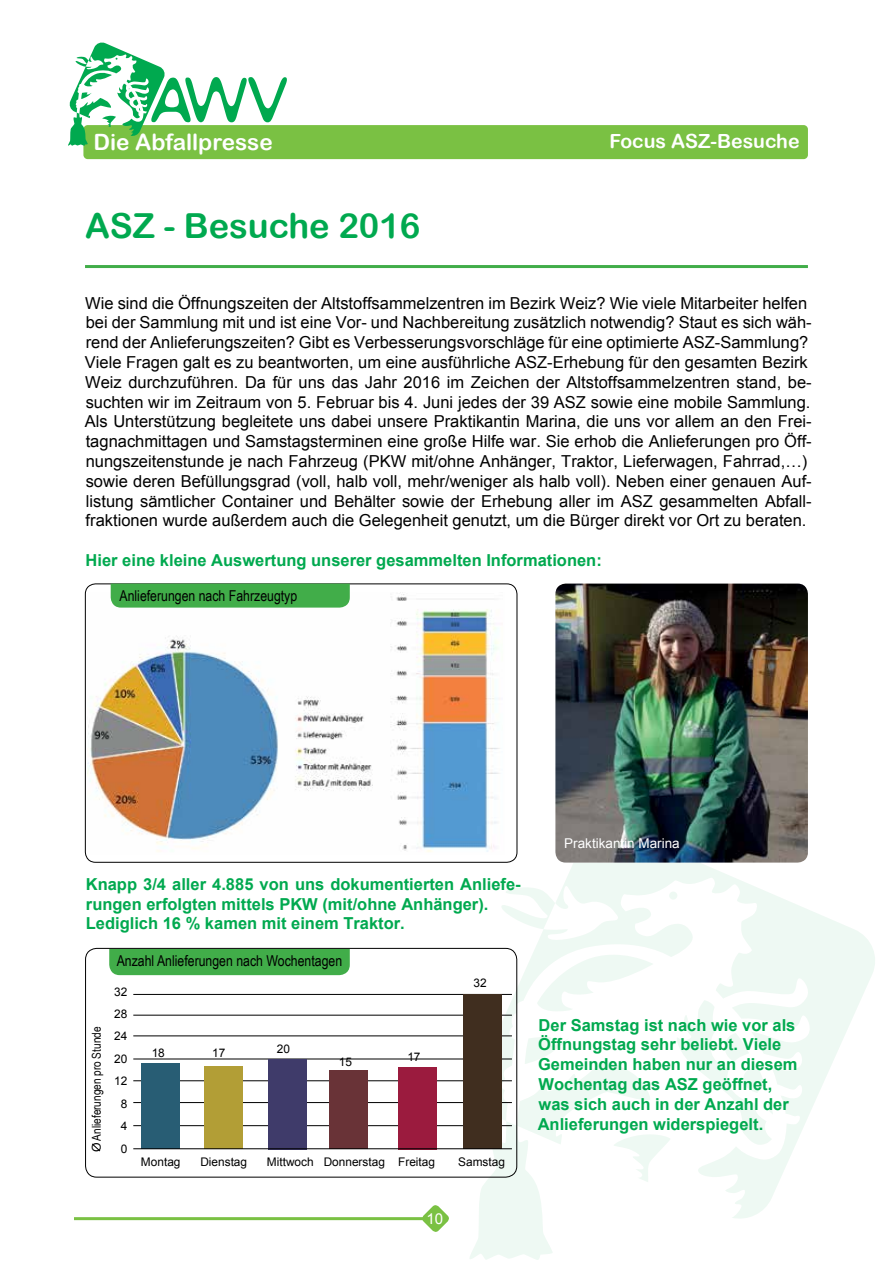
<style>
.page{position:relative;width:893px;height:1263px;background:#fff}
.page>*{position:absolute;margin:0;border:0;box-sizing:border-box;transform-origin:0 0}
.t1{font:34.5px "Arial Rounded MT Bold";color:#00a94f}
.t2{font:22.5px "Arial Rounded MT Bold";color:#fff}
.t3{font:19.5px "Arial Rounded MT Bold";color:#fff}
.t4{font:16.5px/19.8px "Arial";color:#000}
.t5{font:700 16.5px/19.8px "Arial";color:#00a94f}
.t6{font:15px "Arial Narrow";color:#000}
.t7{font:15px "Arial";color:#fff}
.t8{font:13.5px "Arial";color:#fff}
.t9{font:12.3px "Arial Narrow";color:#000}
.t10{font:11.85px/22.4px "Arial";color:#000;text-align:center}
.s1{font-family:"Arial"}
</style>
<div class="page">
<svg style="left:472px;top:823px;width:403px;height:371px"></svg>
<svg style="left:468px;top:946px;width:305px;height:314px"></svg>
<svg style="left:499px;top:885px;width:57px;height:44px"></svg>
<svg style="left:421px;top:1205px;width:28px;height:27px"></svg>
<div style="left:83px;top:125px;width:725px;height:34px;background:#7ac143;border-radius:4px"></div>
<svg style="left:68px;top:42px;width:219px;height:104px"></svg>
<hr style="left:74px;top:1217px;width:353px;height:3px;background:#7ac143">
<img style="left:555px;top:584px;width:253px;height:278px">
<hr style="left:85px;top:265px;width:723px;height:3px;background:#41ad49">
<div style="left:109px;top:950px;width:241px;height:25px;background:#41ad49"></div>
<div style="left:85px;top:948px;width:432px;height:229px;border:1px solid #000;border-radius:11px"></div>
<hr style="left:133px;top:994px;width:379px;height:1px;background:#000">
<hr style="left:133px;top:1015px;width:379px;height:1px;background:#000">
<hr style="left:133px;top:1035px;width:379px;height:1px;background:#000">
<hr style="left:133px;top:1059px;width:379px;height:1px;background:#000">
<hr style="left:133px;top:1080px;width:379px;height:1px;background:#000">
<hr style="left:133px;top:1102px;width:379px;height:1px;background:#000">
<hr style="left:133px;top:1125px;width:379px;height:1px;background:#000">
<div style="left:141px;top:1062px;width:38px;height:86px;background:#285d74"></div>
<div style="left:205px;top:1067px;width:38px;height:82px;background:#b29e36"></div>
<div style="left:268px;top:1059px;width:39px;height:90px;background:#3f3b6a"></div>
<div style="left:330px;top:1070px;width:38px;height:78px;background:#693337"></div>
<div style="left:398px;top:1067px;width:38px;height:82px;background:#9b1b3e"></div>
<div style="left:464px;top:994px;width:38px;height:155px;background:#402e1f"></div>
<hr style="left:133px;top:1148px;width:379px;height:1px;background:#000">
<img style="left:87px;top:592px;width:417px;height:262px">
<div style="left:111px;top:584px;width:239px;height:24px;background:#41ad49"></div>
<svg style="left:92px;top:1143px;width:9px;height:9px"></svg>
<h2 class="t2" style="left:94px;top:129px;width:181px">Die Abfallpresse</h2>
<p class="t3" style="left:609px;top:130px;width:192px">Focus ASZ-Besuche</p>
<h1 class="t1" style="left:85px;top:205px;width:337px">ASZ - Besuche 2016</h1>
<p class="t4" style="left:85px;top:293px;width:729px">Wie sind die Öffnungszeiten der Altstoffsammelzentren im Bezirk Weiz? Wie viele Mitarbeiter helfen bei der Sammlung mit und ist eine Vor- und Nachbereitung zusätzlich notwendig? Staut es sich wäh&shy;rend der Anlieferungszeiten? Gibt es Verbesserungsvorschläge für eine optimierte ASZ-Sammlung?<br>Viele Fragen galt es zu beantworten, um eine ausführliche ASZ-Erhebung für den gesamten Bezirk Weiz durchzuführen. Da für uns das Jahr 2016 im Zeichen der Altstoffsammelzentren stand, be&shy;suchten wir im Zeitraum von 5. Februar bis 4. Juni jedes der 39 ASZ sowie eine mobile Sammlung.<br>Als Unterstützung begleitete uns dabei unsere Praktikantin Marina, die uns vor allem an den Frei&shy;tagnachmittagen und Samstagsterminen eine große Hilfe war. Sie erhob die Anlieferungen pro Öff&shy;nungszeitenstunde je nach Fahrzeug (PKW mit/ohne Anhänger, Traktor, Lieferwagen, Fahrrad,…) sowie deren Befüllungsgrad (voll, halb voll, mehr/weniger als halb voll). Neben einer genauen Auf&shy;listung sämtlicher Container und Behälter sowie der Erhebung aller im ASZ gesammelten Abfall&shy;fraktionen wurde außerdem auch die Gelegenheit genutzt, um die Bürger direkt vor Ort zu beraten.</p>
<p class="t5" style="left:86px;top:551px;width:518px">Hier eine kleine Auswertung unserer gesammelten Informationen:</p>
<p class="t6" style="left:119px;top:585px;width:179px">Anlieferungen nach Fahrzeugtyp</p>
<p class="t5" style="left:86px;top:875px;width:436px">Knapp 3/4 aller 4.885 von uns dokumentierten Anliefe&shy;rungen erfolgten mittels PKW (mit/ohne Anhänger).<br>Lediglich 16 % kamen mit einem Traktor.</p>
<p class="t9" style="left:87px;top:1152px;width:127px;rotate:-90deg"><span class="s1">O</span> Anlieferungen pro Stunde</p>
<p class="t6" style="left:117px;top:950px;width:227px">Anzahl Anlieferungen nach Wochentagen</p>
<p class="t10" style="left:114px;top:980px;width:15px">32<br>28<br>24<br>20<br>12<br>8<br>4<br>0</p>
<p class="t10" style="left:152px;top:1042px;width:15px">18</p>
<p class="t10" style="left:212px;top:1042px;width:15px">17</p>
<p class="t10" style="left:277px;top:1038px;width:15px">20</p>
<p class="t10" style="left:339px;top:1051px;width:15px">15</p>
<p class="t10" style="left:407px;top:1046px;width:15px">17</p>
<p class="t10" style="left:473px;top:971px;width:15px">32</p>
<p class="t10" style="left:141px;top:1151px;width:41px">Montag</p>
<p class="t10" style="left:200px;top:1151px;width:48px">Dienstag</p>
<p class="t10" style="left:267px;top:1151px;width:170px">Mittwoch Donnerstag Freitag</p>
<p class="t10" style="left:458px;top:1151px;width:48px">Samstag</p>
<p class="t8" style="left:564px;top:834px;width:117px">Praktikantin Marina</p>
<p class="t5" style="left:538px;top:1015px;width:261px">Der Samstag ist nach wie vor als<br>Öffnungstag sehr beliebt. Viele<br>Gemeinden haben nur an diesem<br>Wochentag das ASZ geöffnet, was sich auch in der Anzahl der<br>Anlieferungen widerspiegelt.</p>
<p class="t7" style="left:426px;top:1208px;width:18px">10</p>
</div>
